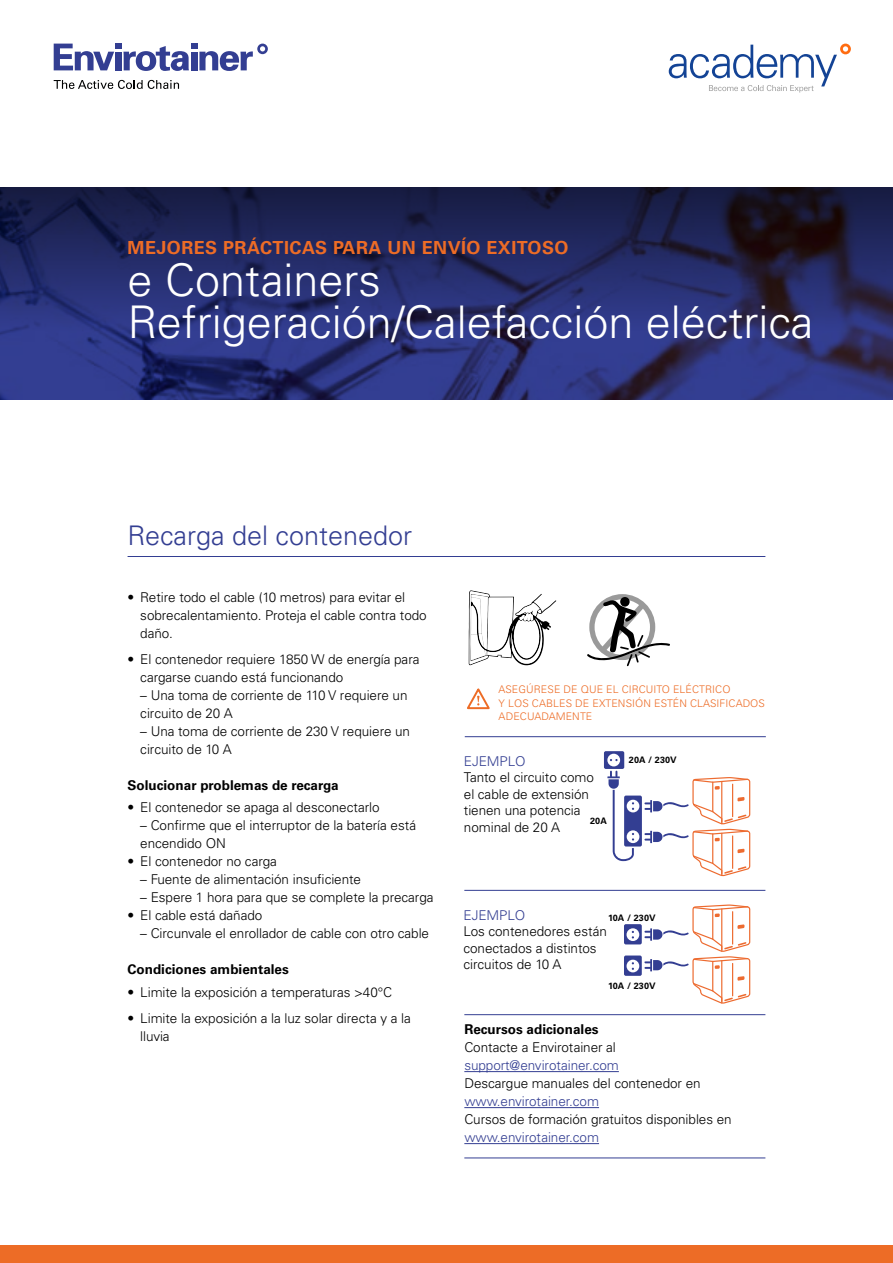
<style>
.page{position:relative;width:893px;height:1263px;background:#fff}
.page>*{position:absolute;margin:0;border:0;box-sizing:border-box;transform-origin:0 0}
.t1{font:300 45px/42px "Univers LT Std";color:#fff}
.t2{font:300 27px "Univers LT Std";color:#333e92}
.t3{font:700 18px "Univers LT Std";letter-spacing:.025em;color:#ed6c26}
.t4{font:300 13.5px/18px "Univers LT Std";letter-spacing:-.005em;color:#000}
.t5{font:300 13.5px "Univers LT Std";letter-spacing:-.005em;color:#333e92}
.t6{font:700 13.5px "Univers LT Std";color:#000}
.t7{font:300 10.5px/13.5px "Univers LT Std";letter-spacing:.01em;color:#ed6c26}
.t8{font:700 9px "Univers LT Std";letter-spacing:.01em;color:#000}
</style>
<div class="page">
<svg style="left:624px;top:904px;width:126px;height:99px"></svg>
<svg style="left:0;top:187px;width:893px;height:213px;background:#252b66"></svg>
<div style="left:0;top:1246px;width:893px;height:17px;background:#ed6c26"></div>
<hr style="left:464px;top:1071px;width:155px;height:1px;background:#333e92">
<hr style="left:464px;top:1107px;width:135px;height:1px;background:#333e92">
<hr style="left:464px;top:1143px;width:135px;height:1px;background:#333e92">
<svg style="left:54px;top:44px;width:214px;height:27px"></svg>
<svg style="left:54px;top:80px;width:125px;height:9px"></svg>
<svg style="left:669px;top:44px;width:182px;height:49px"></svg>
<svg style="left:587px;top:594px;width:83px;height:73px"></svg>
<svg style="left:468px;top:590px;width:89px;height:76px"></svg>
<svg style="left:467px;top:688px;width:23px;height:22px"></svg>
<hr style="left:465px;top:736px;width:301px;height:1px;background:#333e92">
<hr style="left:464px;top:890px;width:301px;height:1px;background:#333e92">
<hr style="left:464px;top:1014px;width:301px;height:1px;background:#333e92">
<hr style="left:464px;top:1158px;width:301px;height:1px;background:#333e92">
<hr style="left:128px;top:556px;width:637px;height:1px;background:#333e92">
<svg style="left:604px;top:751px;width:146px;height:125px"></svg>
<h3 class="t3" style="left:128px;top:237px;width:442px">MEJORES PRÁCTICAS PARA UN ENVÍO EXITOSO</h3>
<h1 class="t1" style="left:128px;top:259px;width:687px">e Containers<br>Refrigeración/Calefacción eléctrica</h1>
<h2 class="t2" style="left:128px;top:519px;width:286px">Recarga del contenedor</h2>
<p class="t4" style="left:140px;top:588px;width:288px;text-indent:-13px">• Retire todo el cable (10 metros) para evitar el sobrecalentamiento. Proteja el cable contra todo daño.</p>
<p class="t4" style="left:140px;top:650px;width:281px;text-indent:-13px">• El contenedor requiere 1850 W de energía para cargarse cuando está funcionando</p>
<p class="t4" style="left:140px;top:686px;width:269px">– Una toma de corriente de 110 V requiere un circuito de 20 A</p>
<p class="t4" style="left:140px;top:722px;width:271px">– Una toma de corriente de 230 V requiere un circuito de 10 A</p>
<p class="t6" style="left:128px;top:777px;width:212px">Solucionar problemas de recarga</p>
<p class="t4" style="left:128px;top:799px;width:254px">• El contenedor se apaga al desconectarlo</p>
<p class="t4" style="left:140px;top:817px;width:277px">– Confirme que el interruptor de la batería está encendido ON</p>
<p class="t4" style="left:128px;top:853px;width:151px">• El contenedor no carga</p>
<p class="t4" style="left:140px;top:871px;width:222px">– Fuente de alimentación insuficiente</p>
<p class="t4" style="left:140px;top:889px;width:295px">– Espere 1 hora para que se complete la precarga</p>
<p class="t4" style="left:128px;top:907px;width:136px">• El cable está dañado</p>
<p class="t4" style="left:140px;top:925px;width:290px">– Circunvale el enrollador de cable con otro cable</p>
<p class="t6" style="left:128px;top:962px;width:163px">Condiciones ambientales</p>
<p class="t4" style="left:128px;top:983px;width:266px">• Limite la exposición a temperaturas &gt;40°C</p>
<p class="t4" style="left:140px;top:1009px;width:272px;text-indent:-13px">• Limite la exposición a la luz solar directa y a la lluvia</p>
<p class="t6" style="left:464px;top:1021px;width:136px">Recursos adicionales</p>
<p class="t4" style="left:464px;top:1038px;width:153px">Contacte a Envirotainer al</p>
<p class="t5" style="left:464px;top:1057px;width:156px">support@envirotainer.com</p>
<p class="t4" style="left:464px;top:1074px;width:238px">Descargue manuales del contenedor en</p>
<p class="t5" style="left:464px;top:1093px;width:136px">www.envirotainer.com</p>
<p class="t4" style="left:464px;top:1110px;width:269px">Cursos de formación gratuitos disponibles en</p>
<p class="t5" style="left:464px;top:1129px;width:136px">www.envirotainer.com</p>
<p class="t7" style="left:499px;top:683px;width:268px">ASEGÚRESE DE QUE EL CIRCUITO ELÉCTRICO<br>Y LOS CABLES DE EXTENSIÓN ESTÉN CLASIFICADOS<br>ADECUADAMENTE</p>
<p class="t5" style="left:464px;top:753px;width:63px">EJEMPLO</p>
<p class="t4" style="left:464px;top:769px;width:132px;line-height:16.5px">Tanto el circuito como el cable de extensión tienen una potencia nominal de 20 A</p>
<p class="t8" style="left:629px;top:754px;width:49px">20A / 230V</p>
<p class="t8" style="left:590px;top:815px;width:18px">20A</p>
<p class="t5" style="left:463px;top:907px;width:63px">EJEMPLO</p>
<p class="t4" style="left:463px;top:923px;width:145px;line-height:16.5px">Los contenedores están conectados a distintos circuitos de 10 A</p>
<p class="t8" style="left:608px;top:912px;width:49px">10A / 230V</p>
<p class="t8" style="left:608px;top:980px;width:49px">10A / 230V</p>
</div>
